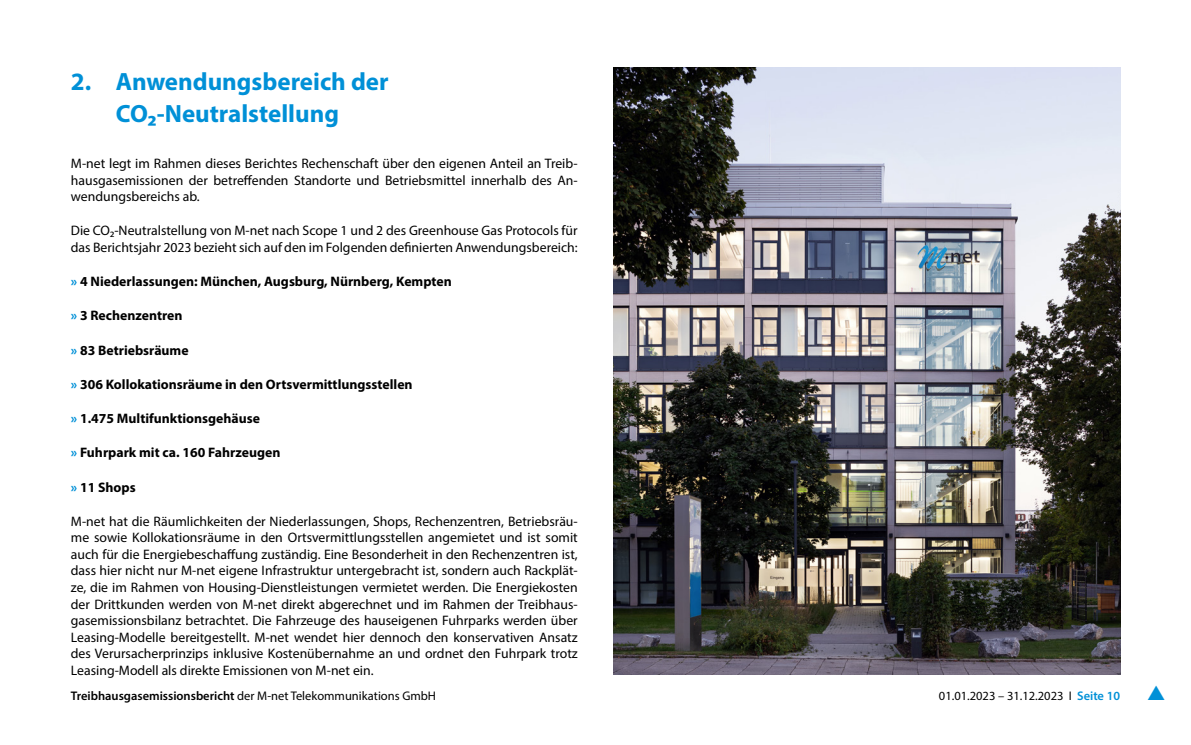
<style>
.page{position:relative;width:1191px;height:745px;background:#fff}
.page>*{position:absolute;margin:0;border:0;box-sizing:border-box;transform-origin:0 0}
.t1{font:700 25px "Myriad Pro";color:#0090d7}
.t2{font:13.75px/16.5px "Myriad Pro";color:#000;text-align:justify}
.t3{font:700 13.75px "Myriad Pro";color:#000}
.t4{font:12.5px "Myriad Pro";color:#000}
.s1{color:#0090d7}
.s2{font-weight:600}
.s3{font-weight:600;color:#0090d7}
</style>
<div class="page">
<img style="left:613px;top:68px;width:507px;height:605px">
<p class="t1" style="left:71px;top:65px;width:319px">2. Anwendungsbereich der</p>
<p class="t1" style="left:116px;top:98px;width:225px">CO₂-Neutralstellung</p>
<p class="t2" style="left:71px;top:155px;width:508px">M-net legt im Rahmen dieses Berichtes Rechenschaft über den eigenen Anteil an Treib&shy;hausgasemissionen der betreffenden Standorte und Betriebsmittel innerhalb des An&shy;wendungsbereichs ab.</p>
<p class="t2" style="left:71px;top:222px;width:508px">Die CO₂-Neutralstellung von M-net nach Scope 1 und 2 des Greenhouse Gas Protocols für das Berichtsjahr 2023 bezieht sich auf den im Folgenden definierten Anwendungsbereich:</p>
<p class="t3" style="left:71px;top:272px;width:382px"><span class="s1">»</span> 4 Niederlassungen: München, Augsburg, Nürnberg, Kempten</p>
<p class="t3" style="left:71px;top:306px;width:113px"><span class="s1">»</span> 3 Rechenzentren</p>
<p class="t3" style="left:71px;top:341px;width:119px"><span class="s1">»</span> 83 Betriebsräume</p>
<p class="t3" style="left:71px;top:375px;width:343px"><span class="s1">»</span> 306 Kollokationsräume in den Ortsvermittlungsstellen</p>
<p class="t3" style="left:71px;top:409px;width:191px"><span class="s1">»</span> 1.475 Multifunktionsgehäuse</p>
<p class="t3" style="left:71px;top:443px;width:211px"><span class="s1">»</span> Fuhrpark mit ca. 160 Fahrzeugen</p>
<p class="t3" style="left:71px;top:477px;width:66px"><span class="s1">»</span> 11 Shops</p>
<p class="t2" style="left:71px;top:512px;width:508px">M-net hat die Räumlichkeiten der Niederlassungen, Shops, Rechenzentren, Betriebsräu&shy;me sowie Kollokationsräume in den Ortsvermittlungsstellen angemietet und ist somit auch für die Energiebeschaffung zuständig. Eine Besonderheit in den Rechenzentren ist, dass hier nicht nur M-net eigene Infrastruktur untergebracht ist, sondern auch Rackplät&shy;ze, die im Rahmen von Housing-Dienstleistungen vermietet werden. Die Energiekosten der Drittkunden werden von M-net direkt abgerechnet und im Rahmen der Treibhaus&shy;gasemissionsbilanz betrachtet. Die Fahrzeuge des hauseigenen Fuhrparks werden über Leasing-Modelle bereitgestellt. M-net wendet hier dennoch den konservativen Ansatz des Verursacherprinzips inklusive Kostenübernahme an und ordnet den Fuhrpark trotz Leasing-Modell als direkte Emissionen von M-net ein.</p>
<p class="t4" style="left:71px;top:687px;width:367px"><span class="s2">Treibhausgasemissionsbericht</span> der M-net Telekommunikations GmbH</p>
<p class="t4" style="left:939px;top:687px;width:183px">01.01.2023 – 31.12.2023 I <span class="s3">Seite 10</span></p>
</div>
